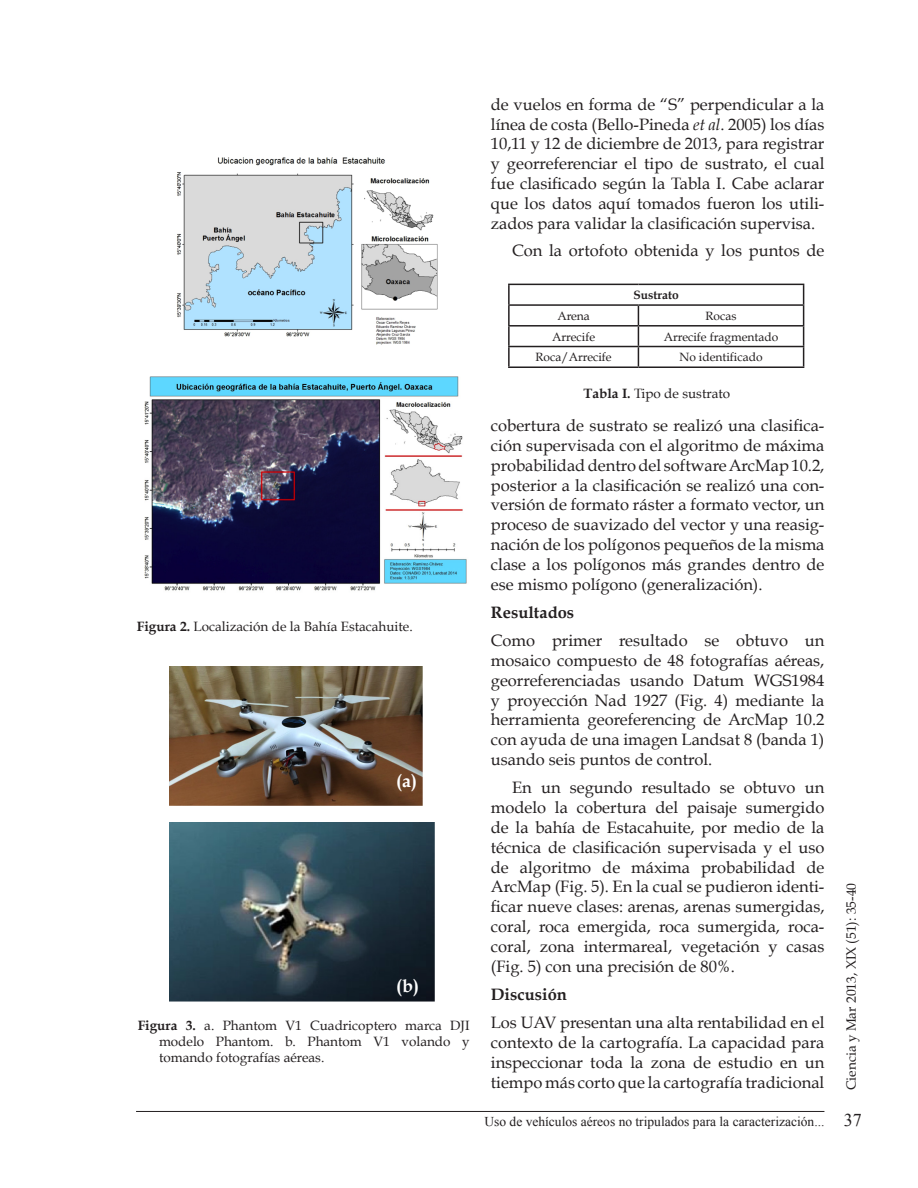
<style>
.page{position:relative;width:918px;height:1188px;background:#fff}
.page>*{position:absolute;margin:0;border:0;box-sizing:border-box;transform-origin:0 0}
.Figuras_y_Tablas{font:700 18px "Book Antiqua";color:#fff}
.Párrafo_sin_Sangria{font:16.5px/19.8px "Book Antiqua";color:#231f20;text-align:justify}
.Subtitulo{font:16.5px/19.8px "Book Antiqua";color:#231f20;text-align:justify}
.Subtitulo-2{font:700 16.5px "Book Antiqua";color:#231f20}
.Párrafo_sin_Sangria-2{font:700 16.5px "Book Antiqua";color:#231f20}
.Figuras_y_Tablas-2{font:13.5px/16.2px "Book Antiqua";color:#231f20;text-align:justify}
.t1{font:13.5px "Times New Roman";color:#231f20}
.Contenido_Tablas{font:12px "Book Antiqua";color:#231f20}
.Encabezado_tablas{font:700 12px "Book Antiqua";color:#231f20}
.s1{font-weight:700}
.s2{font-style:italic}
.s3{font-size:18px}
</style>
<div class="page">
<hr style="left:136px;top:1111px;width:688px;height:1px;background:#231f20">
<img style="left:176px;top:157px;width:262px;height:188px">
<img style="left:144px;top:376px;width:323px;height:215px">
<img style="left:170px;top:823px;width:265px;height:179px">
<img style="left:170px;top:666px;width:252px;height:140px">
<hr style="left:508px;top:366px;width:130px;height:2px;background:#231f20">
<hr style="left:638px;top:366px;width:166px;height:2px;background:#231f20">
<hr style="left:508px;top:284px;width:130px;height:1px;background:#231f20">
<hr style="left:638px;top:284px;width:166px;height:1px;background:#231f20">
<hr style="left:638px;top:304px;width:166px;height:2px;background:#231f20">
<hr style="left:508px;top:304px;width:130px;height:2px;background:#231f20">
<hr style="left:508px;top:325px;width:130px;height:2px;background:#231f20">
<svg style="left:508px;top:285px;width:2px;height:81px"></svg>
<hr style="left:508px;top:346px;width:130px;height:1px;background:#231f20">
<hr style="left:638px;top:325px;width:166px;height:2px;background:#231f20">
<svg style="left:638px;top:306px;width:1px;height:60px"></svg>
<svg style="left:803px;top:285px;width:1px;height:81px"></svg>
<hr style="left:638px;top:346px;width:166px;height:1px;background:#231f20">
<p class="Figuras_y_Tablas-2" style="left:137px;top:619px;width:277px"><span class="s1">Figura 2.</span> Localización de la Bahía Estacahuite.</p>
<p class="Figuras_y_Tablas" style="left:396px;top:770px;width:22px">(a)</p>
<p class="Figuras_y_Tablas" style="left:396px;top:976px;width:24px">(b)</p>
<p class="Figuras_y_Tablas-2" style="left:159px;top:1017px;width:312px;text-indent:-21px"><span class="s1">Figura 3.</span> a. Phantom V1 Cuadricoptero marca DJI modelo Phantom. b. Phantom V1 volando y tomando fotografías aéreas.</p>
<p class="Párrafo_sin_Sangria" style="left:491px;top:94px;width:335px">de vuelos en forma de “S” perpendicular a la línea de costa (Bello-Pineda <span class="s2">et al</span>. 2005) los días 10,11 y 12 de diciembre de 2013, para registrar y georreferenciar el tipo de sustrato, el cual fue clasificado según la Tabla I. Cabe aclarar que los datos aquí tomados fueron los utili&shy;zados para validar la clasificación supervisa.</p>
<p class="Párrafo_sin_Sangria" style="left:512px;top:241px;width:314px">Con la ortofoto obtenida y los puntos de</p>
<p class="Encabezado_tablas" style="left:634px;top:288px;width:47px">Sustrato</p>
<p class="Contenido_Tablas" style="left:557px;top:308px;width:34px">Arena</p>
<p class="Contenido_Tablas" style="left:706px;top:308px;width:32px">Rocas</p>
<p class="Contenido_Tablas" style="left:552px;top:329px;width:44px">Arrecife</p>
<p class="Contenido_Tablas" style="left:664px;top:329px;width:116px">Arrecife fragmentado</p>
<p class="Contenido_Tablas" style="left:536px;top:350px;width:78px">Roca/Arrecife</p>
<p class="Contenido_Tablas" style="left:679px;top:350px;width:85px">No identificado</p>
<p class="Figuras_y_Tablas-2" style="left:583px;top:385px;width:148px"><span class="s1">Tabla I.</span> Tipo de sustrato</p>
<p class="Párrafo_sin_Sangria" style="left:491px;top:416px;width:335px">cobertura de sustrato se realizó una clasifica&shy;ción supervisada con el algoritmo de máxima probabilidad dentro del software ArcMap 10.2, posterior a la clasificación se realizó una con&shy;versión de formato ráster a formato vector, un proceso de suavizado del vector y una reasig&shy;nación de los polígonos pequeños de la misma clase a los polígonos más grandes dentro de ese mismo polígono (generalización).</p>
<p class="Subtitulo-2" style="left:491px;top:603px;width:85px">Resultados</p>
<p class="Subtitulo" style="left:491px;top:631px;width:335px">Como primer resultado se obtuvo un mosaico compuesto de 48 fotografías aéreas, georreferenciadas usando Datum WGS1984 y proyección Nad 1927 (Fig. 4) mediante la herramienta georeferencing de ArcMap 10.2 con ayuda de una imagen Landsat 8 (banda 1) usando seis puntos de control.</p>
<p class="Párrafo_sin_Sangria" style="left:491px;top:778px;width:335px;text-indent:21px">En un segundo resultado se obtuvo un modelo la cobertura del paisaje sumergido de la bahía de Estacahuite, por medio de la técnica de clasificación supervisada y el uso de algoritmo de máxima probabilidad de ArcMap (Fig. 5). En la cual se pudieron identi&shy;ficar nueve clases: arenas, arenas sumergidas, coral, roca emergida, roca sumergida, roca&shy;coral, zona intermareal, vegetación y casas (Fig. 5) con una precisión de 80%.</p>
<p class="Párrafo_sin_Sangria-2" style="left:491px;top:985px;width:78px">Discusión</p>
<p class="Párrafo_sin_Sangria" style="left:491px;top:1013px;width:335px">Los UAV presentan una alta rentabilidad en el contexto de la cartografía. La capacidad para inspeccionar toda la zona de estudio en un tiempo más corto que la cartografía tradicional</p>
<p class="Figuras_y_Tablas-2" style="left:843px;top:1090px;width:209px;rotate:-90deg">Ciencia y Mar 2013, XIX (51): 35-40</p>
<p class="t1" style="left:484px;top:1113px;width:379px">Uso de vehículos aéreos no tripulados para la caracterización... <span class="s3">37</span></p>
</div>
